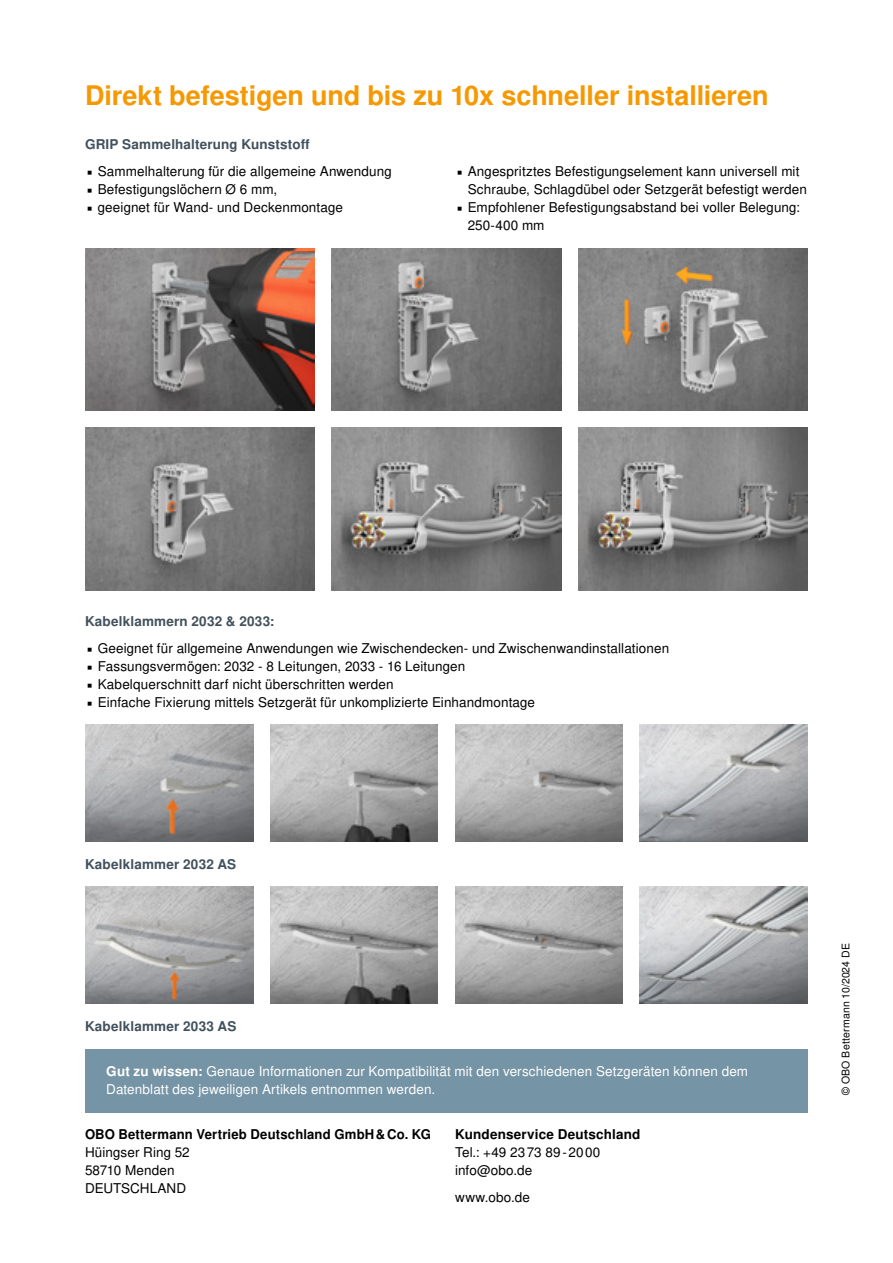
<style>
.page{position:relative;width:893px;height:1263px;background:#fff}
.page>*{position:absolute;margin:0;border:0;box-sizing:border-box;transform-origin:0 0}
.t1{font:31.05px "Nimbus San L";color:#000}
.t2{font:700 27px "Nimbus San L";color:#f69800}
.t3{font:13.5px/18px "Nimbus San L";letter-spacing:.01em;color:#000}
.t4{font:13.5px/18px "Nimbus San L";letter-spacing:.005em;color:#fff}
.t5{font:700 13.5px "Nimbus San L";letter-spacing:.015em;color:#41515d}
.t6{font:700 13.5px "Nimbus San L";letter-spacing:.015em;color:#000}
.t7{font:10.5px "Nimbus San L";letter-spacing:.015em;color:#000}
.s1{font-weight:700}
</style>
<div class="page">
<img style="left:85px;top:248px;width:230px;height:162px">
<img style="left:85px;top:725px;width:168px;height:117px">
<img style="left:85px;top:887px;width:168px;height:117px">
<img style="left:270px;top:725px;width:168px;height:117px">
<img style="left:270px;top:887px;width:168px;height:117px">
<img style="left:455px;top:725px;width:168px;height:117px">
<img style="left:455px;top:887px;width:168px;height:117px">
<img style="left:640px;top:725px;width:168px;height:117px">
<img style="left:640px;top:887px;width:168px;height:117px">
<img style="left:85px;top:428px;width:230px;height:162px">
<img style="left:332px;top:248px;width:229px;height:162px">
<img style="left:332px;top:428px;width:229px;height:162px">
<img style="left:578px;top:248px;width:230px;height:162px">
<img style="left:578px;top:428px;width:230px;height:162px">
<div style="left:85px;top:1049px;width:723px;height:63px;background:#7594a5"></div>
<h2 class="t2" style="left:85px;top:78px;width:685px">Direkt befestigen und bis zu 10x schneller installieren</h2>
<p class="t5" style="left:85px;top:136px;width:226px">GRIP Sammelhalterung Kunststoff</p>
<h1 class="t1" style="left:85px;top:154px;width:10px">·</h1>
<p class="t3" style="left:98px;top:163px;width:295px">Sammelhalterung für die allgemeine Anwendung</p>
<h1 class="t1" style="left:85px;top:172px;width:10px">·</h1>
<p class="t3" style="left:98px;top:181px;width:181px">Befestigungslöchern Ø 6 mm,</p>
<h1 class="t1" style="left:85px;top:190px;width:10px">·</h1>
<p class="t3" style="left:98px;top:199px;width:247px">geeignet für Wand- und Deckenmontage</p>
<h1 class="t1" style="left:455px;top:154px;width:10px">·</h1>
<p class="t3" style="left:468px;top:163px;width:341px">Angespritztes Befestigungselement kann universell mit<br>Schraube, Schlagdübel oder Setzgerät befestigt werden</p>
<h1 class="t1" style="left:455px;top:190px;width:10px">·</h1>
<p class="t3" style="left:468px;top:199px;width:334px">Empfohlener Befestigungsabstand bei voller Belegung:<br>250-400 mm</p>
<p class="t5" style="left:85px;top:613px;width:191px">Kabelklammern 2032 &amp; 2033:</p>
<h1 class="t1" style="left:85px;top:631px;width:10px">·</h1>
<p class="t3" style="left:98px;top:640px;width:573px">Geeignet für allgemeine Anwendungen wie Zwischendecken- und Zwischenwandinstallationen</p>
<h1 class="t1" style="left:85px;top:649px;width:10px">·</h1>
<p class="t3" style="left:98px;top:658px;width:369px">Fassungsvermögen: 2032 - 8 Leitungen, 2033 - 16 Leitungen</p>
<h1 class="t1" style="left:85px;top:667px;width:10px">·</h1>
<p class="t3" style="left:98px;top:676px;width:297px">Kabelquerschnitt darf nicht überschritten werden</p>
<h1 class="t1" style="left:85px;top:685px;width:10px">·</h1>
<p class="t3" style="left:98px;top:694px;width:439px">Einfache Fixierung mittels Setzgerät für unkomplizierte Einhandmontage</p>
<p class="t5" style="left:85px;top:856px;width:153px">Kabelklammer 2032 AS</p>
<p class="t5" style="left:85px;top:1018px;width:153px">Kabelklammer 2033 AS</p>
<p class="t4" style="left:106px;top:1063px;width:643px"><span class="s1">Gut zu wissen:</span> Genaue Informationen zur Kompatibilität mit den verschiedenen Setzgeräten können dem<br>Datenblatt des jeweiligen Artikels entnommen werden.</p>
<p class="t6" style="left:85px;top:1126px;width:348px">OBO Bettermann Vertrieb Deutschland GmbH&amp;Co. KG</p>
<p class="t3" style="left:85px;top:1144px;width:106px">Hüingser Ring 52<br>58710 Menden<br>DEUTSCHLAND</p>
<p class="t6" style="left:455px;top:1126px;width:187px">Kundenservice Deutschland</p>
<p class="t3" style="left:455px;top:1144px;width:147px">Tel.: +49 2373 89-2000 info@obo.de</p>
<p class="t3" style="left:455px;top:1189px;width:77px">www.obo.de</p>
<p class="t7" style="left:840px;top:1095px;width:153px;rotate:-90deg">© OBO Bettermann 10/2024 DE</p>
</div>
